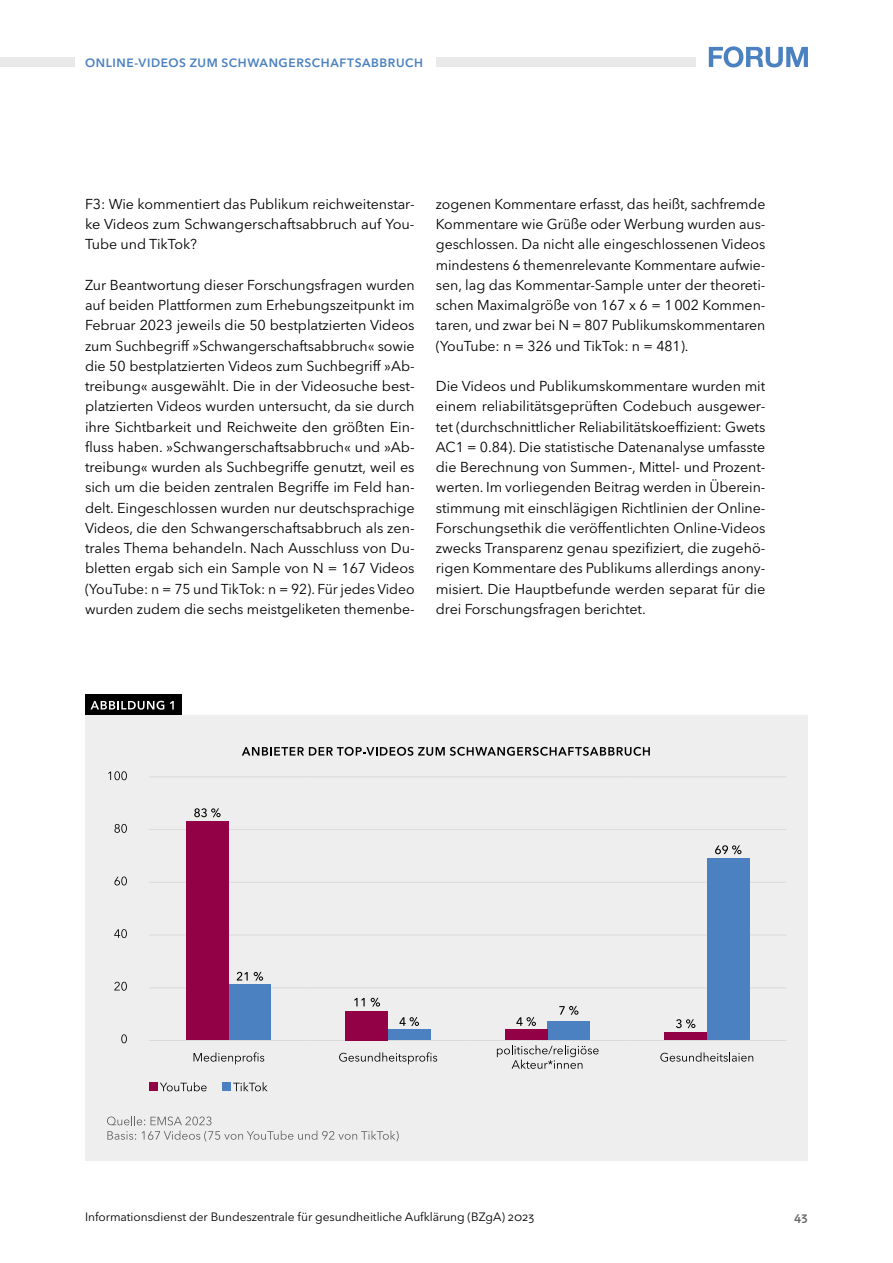
<style>
.page{position:relative;width:893px;height:1263px;background:#fff}
.page>*{position:absolute;margin:0;border:0;box-sizing:border-box;transform-origin:0 0}
.Copy_Copy{font:14.25px/20.2px "Avenir Next LT Pro";letter-spacing:-.005em;color:#000;text-align:justify}
.t1{font:12px "Avenir Next LT Pro";letter-spacing:-.005em;color:#000}
.t2{font:600 12px "Avenir Next LT Pro";letter-spacing:.05em;color:#4b81c0}
.t3{font:600 12px "Avenir Next LT Pro";color:#636362}
</style>
<div class="page">
<svg style="left:709px;top:46px;width:99px;height:21px"></svg>
<div style="left:0;top:57px;width:74px;height:10px;background:#e9e9e9"></div>
<div style="left:436px;top:57px;width:259px;height:10px;background:#e9e9e9"></div>
<div style="left:85px;top:715px;width:723px;height:445px;background:#eee"></div>
<hr style="left:149px;top:776px;width:159px;height:1px;background:#dadada">
<hr style="left:308px;top:776px;width:160px;height:1px;background:#dadada">
<hr style="left:468px;top:776px;width:159px;height:1px;background:#dadada">
<hr style="left:627px;top:776px;width:160px;height:1px;background:#dadada">
<hr style="left:149px;top:829px;width:159px;height:1px;background:#dadada">
<hr style="left:308px;top:829px;width:160px;height:1px;background:#dadada">
<hr style="left:468px;top:829px;width:159px;height:1px;background:#dadada">
<hr style="left:627px;top:829px;width:160px;height:1px;background:#dadada">
<hr style="left:149px;top:882px;width:159px;height:1px;background:#dadada">
<hr style="left:308px;top:882px;width:160px;height:1px;background:#dadada">
<hr style="left:468px;top:882px;width:159px;height:1px;background:#dadada">
<hr style="left:627px;top:882px;width:160px;height:1px;background:#dadada">
<hr style="left:149px;top:935px;width:159px;height:1px;background:#dadada">
<hr style="left:308px;top:935px;width:160px;height:1px;background:#dadada">
<hr style="left:468px;top:935px;width:159px;height:1px;background:#dadada">
<hr style="left:627px;top:935px;width:160px;height:1px;background:#dadada">
<hr style="left:149px;top:987px;width:159px;height:1px;background:#dadada">
<hr style="left:308px;top:987px;width:160px;height:1px;background:#dadada">
<hr style="left:468px;top:987px;width:159px;height:1px;background:#dadada">
<hr style="left:627px;top:987px;width:160px;height:1px;background:#dadada">
<hr style="left:149px;top:1040px;width:159px;height:1px;background:#dadada">
<hr style="left:308px;top:1040px;width:160px;height:1px;background:#dadada">
<hr style="left:468px;top:1040px;width:159px;height:1px;background:#dadada">
<hr style="left:627px;top:1040px;width:160px;height:1px;background:#dadada">
<svg style="left:242px;top:747px;width:408px;height:9px"></svg>
<svg style="left:194px;top:1052px;width:70px;height:12px"></svg>
<svg style="left:339px;top:1052px;width:98px;height:12px"></svg>
<svg style="left:497px;top:1045px;width:102px;height:24px"></svg>
<svg style="left:660px;top:1052px;width:93px;height:10px"></svg>
<div style="left:149px;top:1083px;width:8px;height:8px;background:#920046"></div>
<svg style="left:160px;top:1082px;width:47px;height:9px"></svg>
<div style="left:222px;top:1083px;width:8px;height:8px;background:#4b81c0"></div>
<svg style="left:233px;top:1082px;width:35px;height:9px"></svg>
<svg style="left:107px;top:1116px;width:292px;height:25px"></svg>
<div style="left:85px;top:695px;width:97px;height:20px;background:#000"></div>
<svg style="left:90px;top:701px;width:74px;height:9px"></svg>
<svg style="left:170px;top:701px;width:4px;height:8px"></svg>
<div style="left:229px;top:985px;width:42px;height:55px;background:#4b81c0"></div>
<div style="left:186px;top:821px;width:43px;height:219px;background:#920046"></div>
<div style="left:388px;top:1029px;width:43px;height:11px;background:#4b81c0"></div>
<div style="left:345px;top:1011px;width:43px;height:29px;background:#920046"></div>
<div style="left:547px;top:1022px;width:43px;height:18px;background:#4b81c0"></div>
<div style="left:505px;top:1029px;width:42px;height:11px;background:#920046"></div>
<div style="left:707px;top:858px;width:42px;height:182px;background:#4b81c0"></div>
<div style="left:664px;top:1032px;width:43px;height:8px;background:#920046"></div>
<svg style="left:108px;top:771px;width:19px;height:9px"></svg>
<svg style="left:114px;top:824px;width:13px;height:9px"></svg>
<svg style="left:114px;top:876px;width:13px;height:9px"></svg>
<svg style="left:114px;top:929px;width:13px;height:9px"></svg>
<svg style="left:114px;top:982px;width:13px;height:9px"></svg>
<svg style="left:121px;top:1034px;width:6px;height:9px"></svg>
<svg style="left:194px;top:808px;width:27px;height:9px"></svg>
<svg style="left:237px;top:972px;width:11px;height:8px"></svg>
<svg style="left:254px;top:972px;width:9px;height:9px"></svg>
<svg style="left:354px;top:998px;width:11px;height:8px"></svg>
<svg style="left:371px;top:997px;width:9px;height:10px"></svg>
<svg style="left:399px;top:1017px;width:20px;height:9px"></svg>
<svg style="left:516px;top:1017px;width:20px;height:9px"></svg>
<svg style="left:559px;top:1006px;width:19px;height:9px"></svg>
<svg style="left:676px;top:1019px;width:19px;height:9px"></svg>
<svg style="left:715px;top:845px;width:26px;height:9px"></svg>
<p class="t2" style="left:85px;top:56px;width:340px">ONLINE-VIDEOS ZUM SCHWANGERSCHAFTSABBRUCH</p>
<p class="Copy_Copy" style="left:85px;top:194px;width:331px">F3: Wie kommentiert das Publikum reichweitenstar&shy;ke Videos zum Schwangerschaftsabbruch auf You-Tube und TikTok?</p>
<p class="Copy_Copy" style="left:85px;top:275px;width:331px">Zur Beantwortung dieser Forschungsfragen wurden auf beiden Plattformen zum Erhebungszeitpunkt im Februar 2023 jeweils die 50 bestplatzierten Videos zum Suchbegriff »Schwangerschaftsabbruch« sowie die 50 bestplatzierten Videos zum Suchbegriff »Ab&shy;treibung« ausgewählt. Die in der Videosuche best&shy;platzierten Videos wurden untersucht, da sie durch ihre Sichtbarkeit und Reichweite den größten Ein&shy;fluss haben. »Schwangerschaftsabbruch« und »Ab&shy;treibung« wurden als Suchbegriffe genutzt, weil es sich um die beiden zentralen Begriffe im Feld han&shy;delt. Eingeschlossen wurden nur deutschsprachige Videos, die den Schwangerschaftsabbruch als zen&shy;trales Thema behandeln. Nach Ausschluss von Du&shy;bletten ergab sich ein Sample von N = 167 Videos (YouTube: n = 75 und TikTok: n = 92). Für jedes Video wurden zudem die sechs meistgeliketen themenbe-</p>
<p class="Copy_Copy" style="left:436px;top:194px;width:331px">zogenen Kommentare erfasst, das heißt, sachfremde Kommentare wie Grüße oder Werbung wurden aus&shy;geschlossen. Da nicht alle eingeschlossenen Videos mindestens 6 themenrelevante Kommentare aufwie&shy;sen, lag das Kommentar-Sample unter der theoreti&shy;schen Maximalgröße von 167 x 6 = 1002 Kommen&shy;taren, und zwar bei N = 807 Publikumskommentaren (YouTube: n = 326 und TikTok: n = 481).</p>
<p class="Copy_Copy" style="left:436px;top:376px;width:331px">Die Videos und Publikumskommentare wurden mit einem reliabilitätsgeprüften Codebuch ausgewer&shy;tet (durchschnittlicher Reliabilitätskoeffizient: Gwets AC1 = 0.84). Die statistische Datenanalyse umfasste die Berechnung von Summen-, Mittel- und Prozent&shy;werten. Im vorliegenden Beitrag werden in Überein&shy;stimmung mit einschlägigen Richtlinien der Online-Forschungsethik die veröffentlichten Online-Videos zwecks Transparenz genau spezifiziert, die zugehö&shy;rigen Kommentare des Publikums allerdings anony&shy;misiert. Die Hauptbefunde werden separat für die drei Forschungsfragen berichtet.</p>
<p class="t1" style="left:85px;top:1210px;width:451px">Informationsdienst der Bundeszentrale für gesundheitliche Aufklärung (BZgA) 2023</p>
<p class="t3" style="left:794px;top:1210px;width:15px">43</p>
</div>
